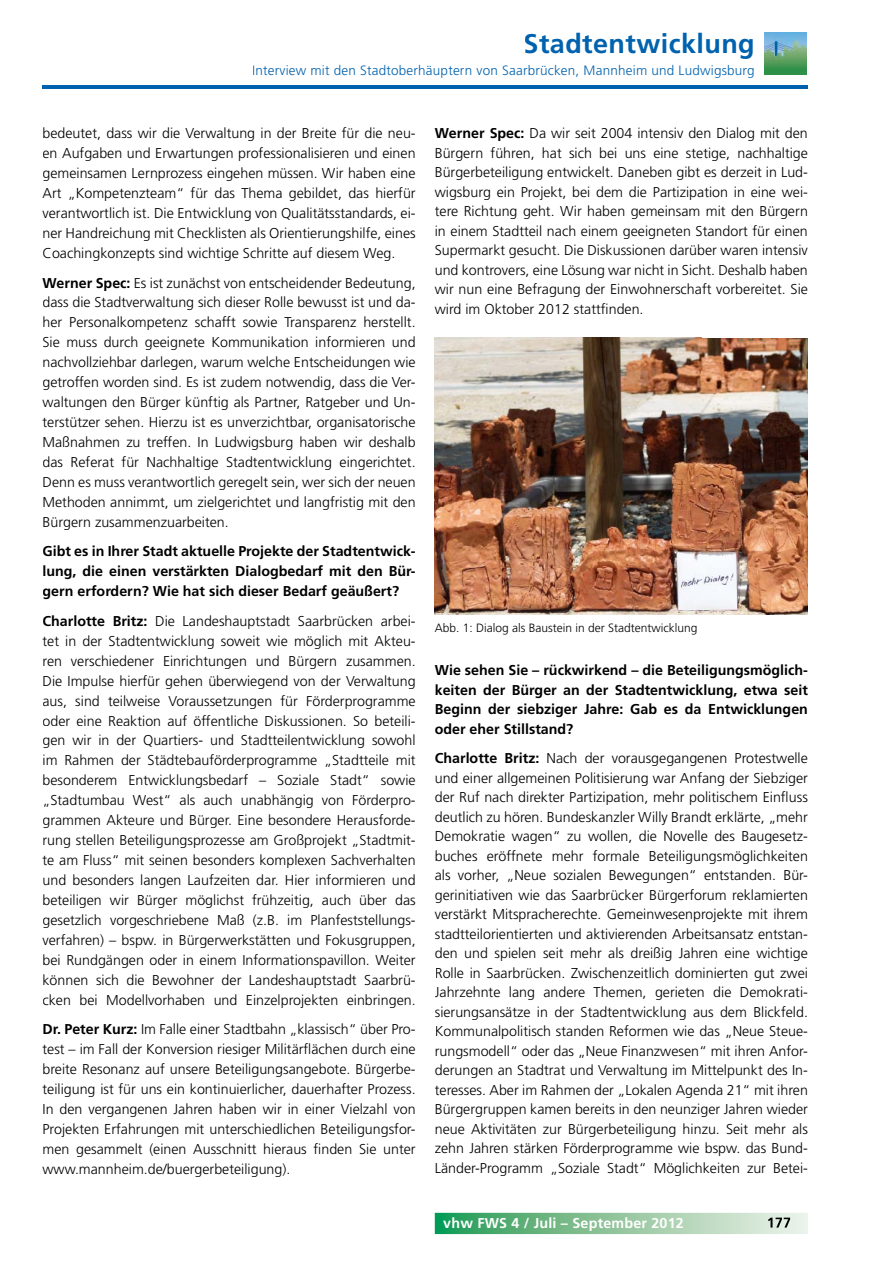
<style>
.page{position:relative;width:893px;height:1263px;background:#fff}
.page>*{position:absolute;margin:0;border:0;box-sizing:border-box;transform-origin:0 0}
.t1{font:700 27px "Frutiger LT";letter-spacing:.015em;color:#0062ae}
.t2{font:300 14.25px/20px "Frutiger LT";color:#000;text-align:justify}
.t3{font:700 14.25px/19.5px "Frutiger LT";color:#000;text-align:justify}
.t4{font:700 14.25px "Frutiger LT";letter-spacing:.015em;color:#fff}
.t5{font:300 13.5px "Frutiger LT";letter-spacing:.015em;color:#0062ae}
.t6{font:300 12px "Frutiger CE";color:#000}
.s1{font-weight:700}
</style>
<div class="page">
<hr style="left:43px;top:86px;width:765px;height:3px;background:#0062ae">
<svg style="left:435px;top:1213px;width:373px;height:21px;background:#8bc59d"></svg>
<img style="left:764px;top:32px;width:42px;height:43px">
<img style="left:768px;top:1217px;width:22px;height:10px">
<img style="left:434px;top:337px;width:374px;height:277px">
<h1 class="t1" style="left:524px;top:28px;width:233px">Stadtentwicklung</h1>
<p class="t5" style="left:252px;top:62px;width:504px">Interview mit den Stadtoberhäuptern von Saarbrücken, Mannheim und Ludwigsburg</p>
<p class="t2" style="left:43px;top:124px;width:375px">bedeutet, dass wir die Verwaltung in der Breite für die neu&shy;en Aufgaben und Erwartungen professionalisieren und einen gemeinsamen Lernprozess eingehen müssen. Wir haben eine Art „Kompetenzteam“ für das Thema gebildet, das hierfür verantwortlich ist. Die Entwicklung von Qualitätsstandards, ei&shy;ner Handreichung mit Checklisten als Orientierungshilfe, eines Coachingkonzepts sind wichtige Schritte auf diesem Weg.</p>
<p class="t2" style="left:43px;top:273px;width:375px"><span class="s1">Werner Spec:</span> Es ist zunächst von entscheidender Bedeutung, dass die Stadtverwaltung sich dieser Rolle bewusst ist und da&shy;her Personalkompetenz schafft sowie Transparenz herstellt.<br>Sie muss durch geeignete Kommunikation informieren und nachvollziehbar darlegen, warum welche Entscheidungen wie getroffen worden sind. Es ist zudem notwendig, dass die Ver&shy;waltungen den Bürger künftig als Partner, Ratgeber und Un&shy;terstützer sehen. Hierzu ist es unverzichtbar, organisatorische Maßnahmen zu treffen. In Ludwigsburg haben wir deshalb das Referat für Nachhaltige Stadtentwicklung eingerichtet.<br>Denn es muss verantwortlich geregelt sein, wer sich der neuen Methoden annimmt, um zielgerichtet und langfristig mit den Bürgern zusammenzuarbeiten.</p>
<p class="t3" style="left:43px;top:541px;width:375px;line-height:20px">Gibt es in Ihrer Stadt aktuelle Projekte der Stadtentwick&shy;lung, die einen verstärkten Dialogbedarf mit den Bür&shy;gern erfordern? Wie hat sich dieser Bedarf geäußert?</p>
<p class="t2" style="left:43px;top:611px;width:375px"><span class="s1">Charlotte Britz:</span> Die Landeshauptstadt Saarbrücken arbei&shy;tet in der Stadtentwicklung soweit wie möglich mit Akteu&shy;ren verschiedener Einrichtungen und Bürgern zusammen.<br>Die Impulse hierfür gehen überwiegend von der Verwaltung aus, sind teilweise Voraussetzungen für Förderprogramme oder eine Reaktion auf öffentliche Diskussionen. So beteili&shy;gen wir in der Quartiers- und Stadtteilentwicklung sowohl im Rahmen der Städtebauförderprogramme „Stadtteile mit besonderem Entwicklungsbedarf – Soziale Stadt“ sowie „Stadtumbau West“ als auch unabhängig von Förderpro&shy;grammen Akteure und Bürger. Eine besondere Herausforde&shy;rung stellen Beteiligungsprozesse am Großprojekt „Stadtmit&shy;te am Fluss“ mit seinen besonders komplexen Sachverhalten und besonders langen Laufzeiten dar. Hier informieren und beteiligen wir Bürger möglichst frühzeitig, auch über das gesetzlich vorgeschriebene Maß (z.B. im Planfeststellungs&shy;verfahren) – bspw. in Bürgerwerkstätten und Fokusgruppen, bei Rundgängen oder in einem Informationspavillon. Weiter können sich die Bewohner der Landeshauptstadt Saarbrü&shy;cken bei Modellvorhaben und Einzelprojekten einbringen.</p>
<p class="t2" style="left:43px;top:1019px;width:375px"><span class="s1">Dr. Peter Kurz:</span> Im Falle einer Stadtbahn „klassisch“ über Pro&shy;test – im Fall der Konversion riesiger Militärflächen durch eine breite Resonanz auf unsere Beteiligungsangebote. Bürgerbe&shy;teiligung ist für uns ein kontinuierlicher, dauerhafter Prozess.<br>In den vergangenen Jahren haben wir in einer Vielzahl von Projekten Erfahrungen mit unterschiedlichen Beteiligungsfor&shy;men gesammelt (einen Ausschnitt hieraus finden Sie unter www.mannheim.de/buergerbeteiligung).</p>
<p class="t2" style="left:435px;top:124px;width:375px;line-height:19.5px"><span class="s1">Werner Spec:</span> Da wir seit 2004 intensiv den Dialog mit den Bürgern führen, hat sich bei uns eine stetige, nachhaltige Bürgerbeteiligung entwickelt. Daneben gibt es derzeit in Lud&shy;wigsburg ein Projekt, bei dem die Partizipation in eine wei&shy;tere Richtung geht. Wir haben gemeinsam mit den Bürgern in einem Stadtteil nach einem geeigneten Standort für einen Supermarkt gesucht. Die Diskussionen darüber waren intensiv und kontrovers, eine Lösung war nicht in Sicht. Deshalb haben wir nun eine Befragung der Einwohnerschaft vorbereitet. Sie wird im Oktober 2012 stattfinden.</p>
<p class="t6" style="left:435px;top:621px;width:264px">Abb. 1: Dialog als Baustein in der Stadtentwicklung</p>
<p class="t3" style="left:435px;top:661px;width:375px">Wie sehen Sie – rückwirkend – die Beteiligungsmöglich&shy;keiten der Bürger an der Stadtentwicklung, etwa seit Beginn der siebziger Jahre: Gab es da Entwicklungen oder eher Stillstand?</p>
<p class="t2" style="left:435px;top:749px;width:375px;line-height:19.5px"><span class="s1">Charlotte Britz:</span> Nach der vorausgegangenen Protestwelle und einer allgemeinen Politisierung war Anfang der Siebziger der Ruf nach direkter Partizipation, mehr politischem Einfluss deutlich zu hören. Bundeskanzler Willy Brandt erklärte, „mehr Demokratie wagen“ zu wollen, die Novelle des Baugesetz&shy;buches eröffnete mehr formale Beteiligungsmöglichkeiten als vorher, „Neue sozialen Bewegungen“ entstanden. Bür&shy;gerinitiativen wie das Saarbrücker Bürgerforum reklamierten verstärkt Mitspracherechte. Gemeinwesenprojekte mit ihrem stadtteilorientierten und aktivierenden Arbeitsansatz entstan&shy;den und spielen seit mehr als dreißig Jahren eine wichtige Rolle in Saarbrücken. Zwischenzeitlich dominierten gut zwei Jahrzehnte lang andere Themen, gerieten die Demokrati&shy;sierungsansätze in der Stadtentwicklung aus dem Blickfeld.<br>Kommunalpolitisch standen Reformen wie das „Neue Steue&shy;rungsmodell“ oder das „Neue Finanzwesen“ mit ihren Anfor&shy;derungen an Stadtrat und Verwaltung im Mittelpunkt des In&shy;teresses. Aber im Rahmen der „Lokalen Agenda 21“ mit ihren Bürgergruppen kamen bereits in den neunziger Jahren wieder neue Aktivitäten zur Bürgerbeteiligung hinzu. Seit mehr als zehn Jahren stärken Förderprogramme wie bspw. das Bund-Länder-Programm „Soziale Stadt“ Möglichkeiten zur Betei-</p>
<p class="t4" style="left:443px;top:1215px;width:242px">vhw FWS 4 / Juli – September 2012</p>
</div>
